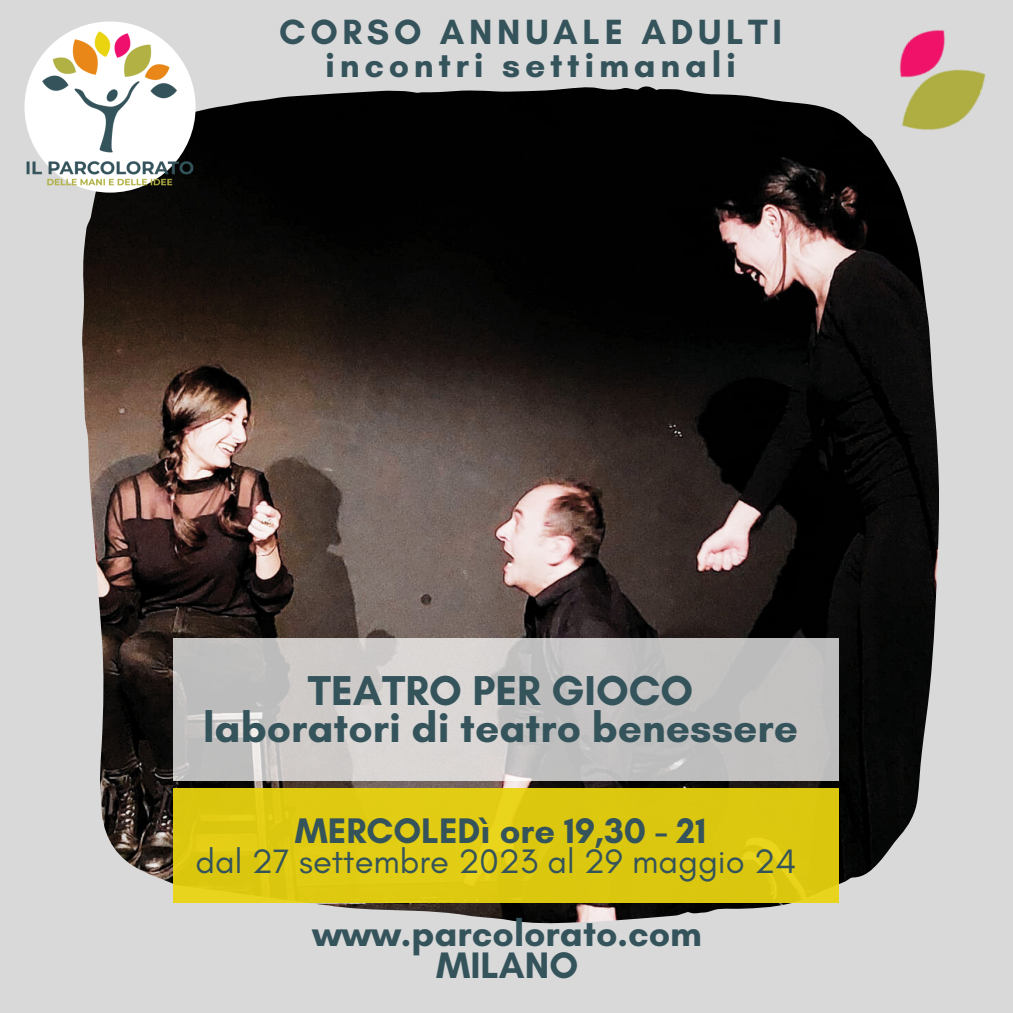
<style>
.page{position:relative;width:1013px;height:1013px;background:#fff}
.page>*{position:absolute;margin:0;border:0;box-sizing:border-box;transform-origin:0 0}
.t1{font:700 42.5px "Glacial Indifference";color:#34535b}
.t2{font:700 37.5px "Glacial Indifference";color:#34535b}
.t3{font:700 36.25px "Glacial Indifference";color:#34535b}
.t4{font:700 35.62px "Glacial Indifference";letter-spacing:.13em;color:#34535b}
.t5{font:34.5px "Glacial Indifference";color:#34535b}
</style>
<div class="page">
<div style="left:0;top:0;width:1012px;height:1012px;background:#d9d9d9"></div>
<img style="left:82px;top:86px;width:856px;height:837px">
<img style="left:24px;top:21px;width:187px;height:189px">
<img style="left:871px;top:29px;width:115px;height:127px">
<svg style="left:173px;top:638px;width:666px;height:142px;fill:#c4c2c2"></svg>
<div style="left:173px;top:788px;width:666px;height:114px;background:#dcc810"></div>
<p class="t4" style="left:279px;top:10px;width:504px">CORSO ANNUALE ADULTI</p>
<p class="t4" style="left:325px;top:44px;width:412px">incontri settimanali</p>
<p class="t1" style="left:308px;top:664px;width:387px">TEATRO PER GIOCO</p>
<p class="t1" style="left:203px;top:701px;width:596px">laboratori di teatro benessere</p>
<p class="t3" style="left:295px;top:808px;width:413px">MERCOLEDì ore 19,30 - 21</p>
<p class="t5" style="left:195px;top:840px;width:602px">dal 27 settembre 2023 al 29 maggio 24</p>
<p class="t2" style="left:312px;top:910px;width:391px">www.parcolorato.com</p>
<p class="t2" style="left:436px;top:942px;width:143px">MILANO</p>
</div>
